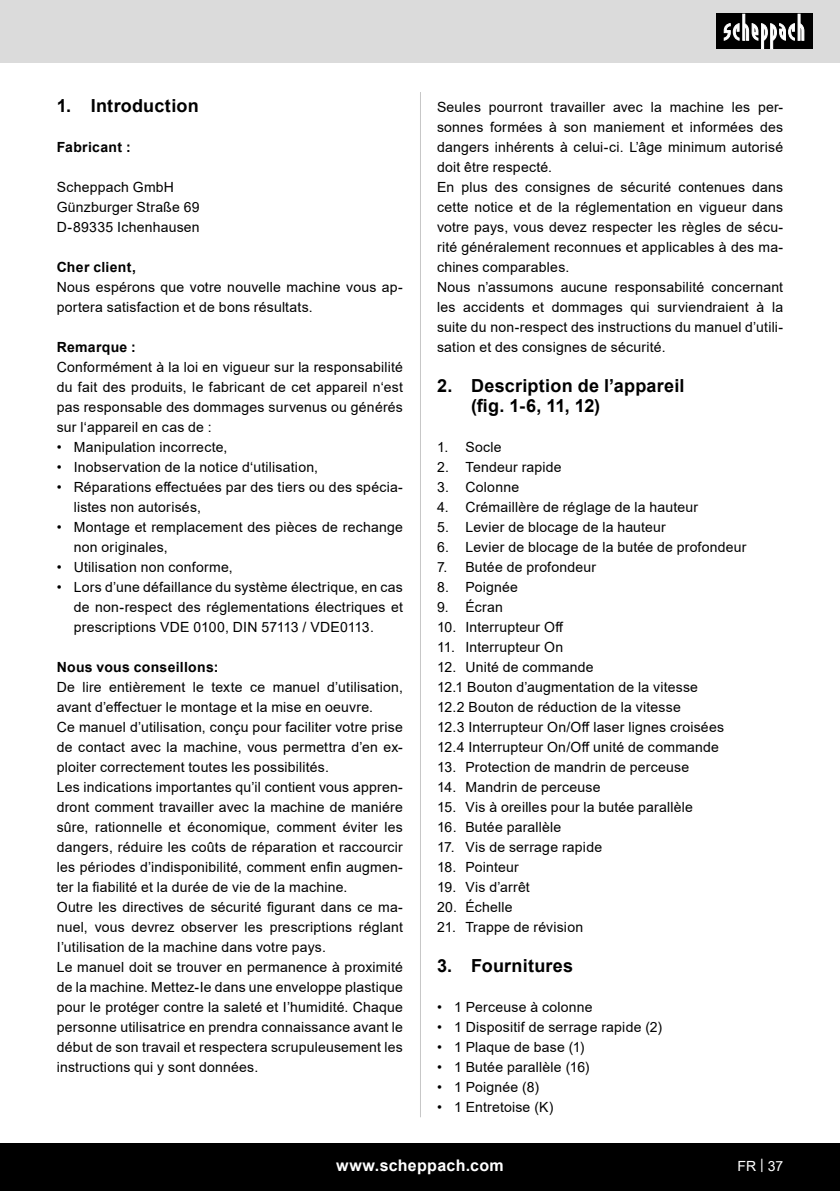
<style>
.page{position:relative;width:840px;height:1191px;background:#fff}
.page>*{position:absolute;margin:0;border:0;box-sizing:border-box;transform-origin:0 0}
.t1{font:700 18px/20px "Arial";letter-spacing:.015em;color:#000}
.t2{font:700 16px "Arial";letter-spacing:.02em;color:#fff}
.Basiseinstellung{font:14px/20px "Arial";letter-spacing:.015em;color:#000;text-align:justify}
.Grundtext_Bold{font:700 14px "Arial";letter-spacing:.02em;color:#000}
.t3{font:14px "Arial";color:#fff}
</style>
<div class="page">
<div style="left:0;top:0;width:839px;height:63px;background:#dbdbdb"></div>
<div style="left:0;top:1143px;width:839px;height:48px;background:#000"></div>
<div style="left:716px;top:14px;width:96px;height:35px;background:#000"></div>
<svg style="left:723px;top:14px;width:81px;height:35px"></svg>
<hr style="left:420px;top:92px;width:1px;height:1025px;background:#c7c7c7">
<p class="t1" style="left:57px;top:96px;width:143px">1. Introduction</p>
<p class="Grundtext_Bold" style="left:57px;top:137px;width:75px">Fabricant :</p>
<p class="Basiseinstellung" style="left:57px;top:177px;width:119px">Scheppach GmbH</p>
<p class="Basiseinstellung" style="left:57px;top:197px;width:144px">Günzburger Straße 69</p>
<p class="Basiseinstellung" style="left:57px;top:217px;width:144px">D-89335 Ichenhausen</p>
<p class="Grundtext_Bold" style="left:57px;top:257px;width:81px">Cher client,</p>
<p class="Basiseinstellung" style="left:57px;top:277px;width:347px">Nous espérons que votre nouvelle machine vous ap&shy;portera satisfaction et de bons résultats.</p>
<p class="Grundtext_Bold" style="left:57px;top:337px;width:81px">Remarque :</p>
<p class="Basiseinstellung" style="left:57px;top:357px;width:347px">Conformément à la loi en vigueur sur la responsabilité du fait des produits, le fabricant de cet appareil n‘est pas responsable des dommages survenus ou générés sur l‘appareil en cas de :</p>
<p class="Basiseinstellung" style="left:57px;top:437px;width:172px">• Manipulation incorrecte,</p>
<p class="Basiseinstellung" style="left:57px;top:457px;width:263px">• Inobservation de la notice d‘utilisation,</p>
<p class="Basiseinstellung" style="left:74px;top:477px;width:330px;text-indent:-17px">• Réparations effectuées par des tiers ou des spécia&shy;listes non autorisés,</p>
<p class="Basiseinstellung" style="left:74px;top:517px;width:330px;text-indent:-17px">• Montage et remplacement des pièces de rechange non originales,</p>
<p class="Basiseinstellung" style="left:57px;top:557px;width:177px">• Utilisation non conforme,</p>
<p class="Basiseinstellung" style="left:74px;top:577px;width:330px;text-indent:-17px">• Lors d’une défaillance du système électrique, en cas de non-respect des réglementations électriques et prescriptions VDE 0100, DIN 57113 / VDE0113.</p>
<p class="Grundtext_Bold" style="left:57px;top:657px;width:163px">Nous vous conseillons:</p>
<p class="Basiseinstellung" style="left:57px;top:677px;width:347px">De lire entièrement le texte ce manuel d’utilisation, avant d’effectuer le montage et la mise en oeuvre.</p>
<p class="Basiseinstellung" style="left:57px;top:717px;width:347px">Ce manuel d’utilisation, conçu pour faciliter votre prise de contact avec la machine, vous permettra d’en ex&shy;ploiter correctement toutes les possibilités.</p>
<p class="Basiseinstellung" style="left:57px;top:777px;width:347px">Les indications importantes qu’il contient vous appren&shy;dront comment travailler avec la machine de maniére sûre, rationnelle et économique, comment éviter les dangers, réduire les coûts de réparation et raccourcir les périodes d’indisponibilité, comment enfin augmen&shy;ter la fiabilité et la durée de vie de la machine.</p>
<p class="Basiseinstellung" style="left:57px;top:897px;width:347px">Outre les directives de sécurité figurant dans ce ma&shy;nuel, vous devrez observer les prescriptions réglant I’utilisation de la machine dans votre pays.</p>
<p class="Basiseinstellung" style="left:57px;top:957px;width:347px">Le manuel doit se trouver en permanence à proximité de la machine. Mettez-Ie dans une enveloppe plastique pour le protéger contre la saleté et I’humidité. Chaque personne utilisatrice en prendra connaissance avant le début de son travail et respectera scrupuleusement les instructions qui y sont données.</p>
<p class="Basiseinstellung" style="left:437px;top:97px;width:347px">Seules pourront travailler avec la machine les per&shy;sonnes formées à son maniement et informées des dangers inhérents à celui-ci. L’âge minimum autorisé doit être respecté.</p>
<p class="Basiseinstellung" style="left:437px;top:177px;width:347px">En plus des consignes de sécurité contenues dans cette notice et de la réglementation en vigueur dans votre pays, vous devez respecter les règles de sécu&shy;rité généralement reconnues et applicables à des ma&shy;chines comparables.</p>
<p class="Basiseinstellung" style="left:437px;top:277px;width:347px">Nous n’assumons aucune responsabilité concernant les accidents et dommages qui surviendraient à la suite du non-respect des instructions du manuel d’utili&shy;sation et des consignes de sécurité.</p>
<p class="t1" style="left:471px;top:376px;width:215px;text-indent:-34px">2. Description de l’appareil (fig. 1-6, 11, 12)</p>
<p class="Basiseinstellung" style="left:437px;top:437px;width:66px">1. Socle</p>
<p class="Basiseinstellung" style="left:437px;top:457px;width:126px">2. Tendeur rapide</p>
<p class="Basiseinstellung" style="left:437px;top:477px;width:84px">3. Colonne</p>
<p class="Basiseinstellung" style="left:437px;top:497px;width:262px">4. Crémaillère de réglage de la hauteur</p>
<p class="Basiseinstellung" style="left:437px;top:517px;width:230px">5. Levier de blocage de la hauteur</p>
<p class="Basiseinstellung" style="left:437px;top:537px;width:311px">6. Levier de blocage de la butée de profondeur</p>
<p class="Basiseinstellung" style="left:437px;top:557px;width:160px">7. Butée de profondeur</p>
<p class="Basiseinstellung" style="left:437px;top:577px;width:82px">8. Poignée</p>
<p class="Basiseinstellung" style="left:437px;top:597px;width:67px">9. Écran</p>
<p class="Basiseinstellung" style="left:437px;top:617px;width:128px">10. Interrupteur Off</p>
<p class="Basiseinstellung" style="left:437px;top:637px;width:127px">11. Interrupteur On</p>
<p class="Basiseinstellung" style="left:437px;top:657px;width:158px">12. Unité de commande</p>
<p class="Basiseinstellung" style="left:437px;top:677px;width:262px">12.1 Bouton d’augmentation de la vitesse</p>
<p class="Basiseinstellung" style="left:437px;top:697px;width:245px">12.2 Bouton de réduction de la vitesse</p>
<p class="Basiseinstellung" style="left:437px;top:717px;width:288px">12.3 Interrupteur On/Off laser lignes croisées</p>
<p class="Basiseinstellung" style="left:437px;top:737px;width:283px">12.4 Interrupteur On/Off unité de commande</p>
<p class="Basiseinstellung" style="left:437px;top:757px;width:253px">13. Protection de mandrin de perceuse</p>
<p class="Basiseinstellung" style="left:437px;top:777px;width:165px">14. Mandrin de perceuse</p>
<p class="Basiseinstellung" style="left:437px;top:797px;width:257px">15. Vis à oreilles pour la butée parallèle</p>
<p class="Basiseinstellung" style="left:437px;top:817px;width:126px">16. Butée parallèle</p>
<p class="Basiseinstellung" style="left:437px;top:837px;width:166px">17. Vis de serrage rapide</p>
<p class="Basiseinstellung" style="left:437px;top:857px;width:83px">18. Pointeur</p>
<p class="Basiseinstellung" style="left:437px;top:877px;width:94px">19. Vis d’arrêt</p>
<p class="Basiseinstellung" style="left:437px;top:897px;width:77px">20. Échelle</p>
<p class="Basiseinstellung" style="left:437px;top:917px;width:148px">21. Trappe de révision</p>
<p class="t1" style="left:437px;top:956px;width:137px">3. Fournitures</p>
<p class="Basiseinstellung" style="left:437px;top:997px;width:157px">• 1 Perceuse à colonne</p>
<p class="Basiseinstellung" style="left:437px;top:1017px;width:226px">• 1 Dispositif de serrage rapide (2)</p>
<p class="Basiseinstellung" style="left:437px;top:1037px;width:149px">• 1 Plaque de base (1)</p>
<p class="Basiseinstellung" style="left:437px;top:1057px;width:154px">• 1 Butée parallèle (16)</p>
<p class="Basiseinstellung" style="left:437px;top:1077px;width:104px">• 1 Poignée (8)</p>
<p class="Basiseinstellung" style="left:437px;top:1097px;width:118px">• 1 Entretoise (K)</p>
<p class="t2" style="left:336px;top:1154px;width:169px">www.scheppach.com</p>
<p class="t3" style="left:737px;top:1156px;width:47px">FR | 37</p>
</div>
